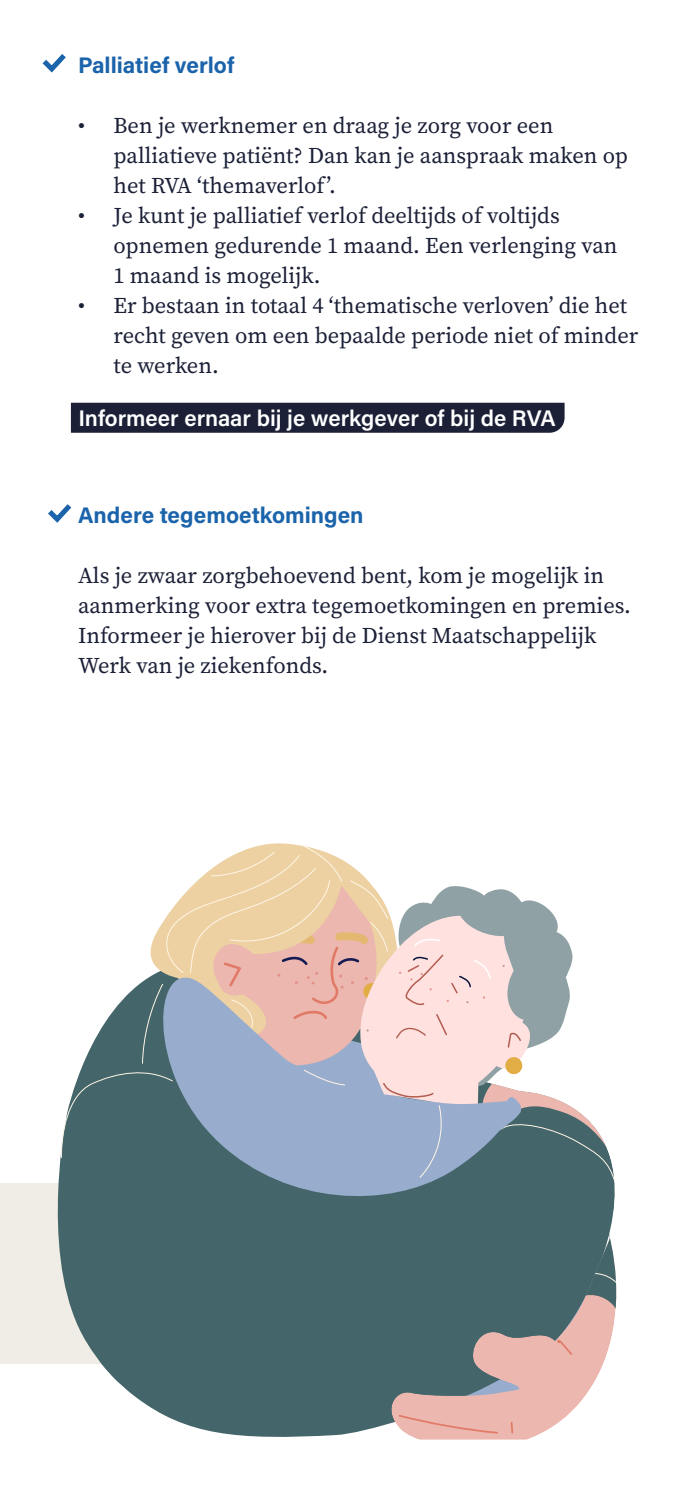
<style>
.page{position:relative;width:688px;height:1489px;background:#fff}
.page>*{position:absolute;margin:0;border:0;box-sizing:border-box;transform-origin:0 0}
.t1{font:22.5px/30px "Source Serif Pro";color:#1b2037}
.t2{font:600 22.5px "Acumin Pro";color:#fff}
.t3{font:700 22.5px "Acumin Pro";color:#1b64ab}
</style>
<div class="page">
<div style="left:0;top:1183px;width:273px;height:180px;background:#f0ede7"></div>
<div style="left:71px;top:403px;width:493px;height:30px;background:#1b2037"></div>
<svg style="left:42px;top:54px;width:24px;height:19px"></svg>
<svg style="left:41px;top:1154px;width:574px;height:286px;background:#607c7f"></svg>
<svg style="left:382px;top:1234px;width:233px;height:205px;background:#848a8b"></svg>
<svg style="left:142px;top:1183px;width:381px;height:25px;background:#4f6f77"></svg>
<svg style="left:557px;top:1234px;width:60px;height:122px;background:#8b8c8b"></svg>
<svg style="left:397px;top:1413px;width:102px;height:21px;background:#ebb3aa"></svg>
<svg style="left:509px;top:1420px;width:5px;height:14px"></svg>
<svg style="left:61px;top:844px;width:554px;height:339px"></svg>
<svg style="left:48px;top:504px;width:24px;height:19px"></svg>
<p class="t3" style="left:78px;top:49px;width:158px">Palliatief verlof</p>
<p class="t1" style="left:113px;top:110px;width:516px;text-indent:-35px">• Ben je werknemer en draag je zorg voor een palliatieve patiënt? Dan kan je aanspraak maken op het RVA ‘themaverlof’.</p>
<p class="t1" style="left:113px;top:200px;width:505px;text-indent:-35px">• Je kunt je palliatief verlof deeltijds of voltijds opnemen gedurende 1 maand. Een verlenging van<br>1 maand is mogelijk.</p>
<p class="t1" style="left:113px;top:290px;width:526px;text-indent:-35px">• Er bestaan in totaal 4 ‘thematische verloven’ die het recht geven om een bepaalde periode niet of minder te werken.</p>
<p class="t2" style="left:78px;top:402px;width:478px">Informeer ernaar bij je werkgever of bij de RVA</p>
<p class="t3" style="left:78px;top:499px;width:287px">Andere tegemoetkomingen</p>
<p class="t1" style="left:78px;top:560px;width:554px">Als je zwaar zorgbehoevend bent, kom je mogelijk in aanmerking voor extra tegemoetkomingen en premies.<br>Informeer je hierover bij de Dienst Maatschappelijk Werk van je ziekenfonds.</p>
</div>
